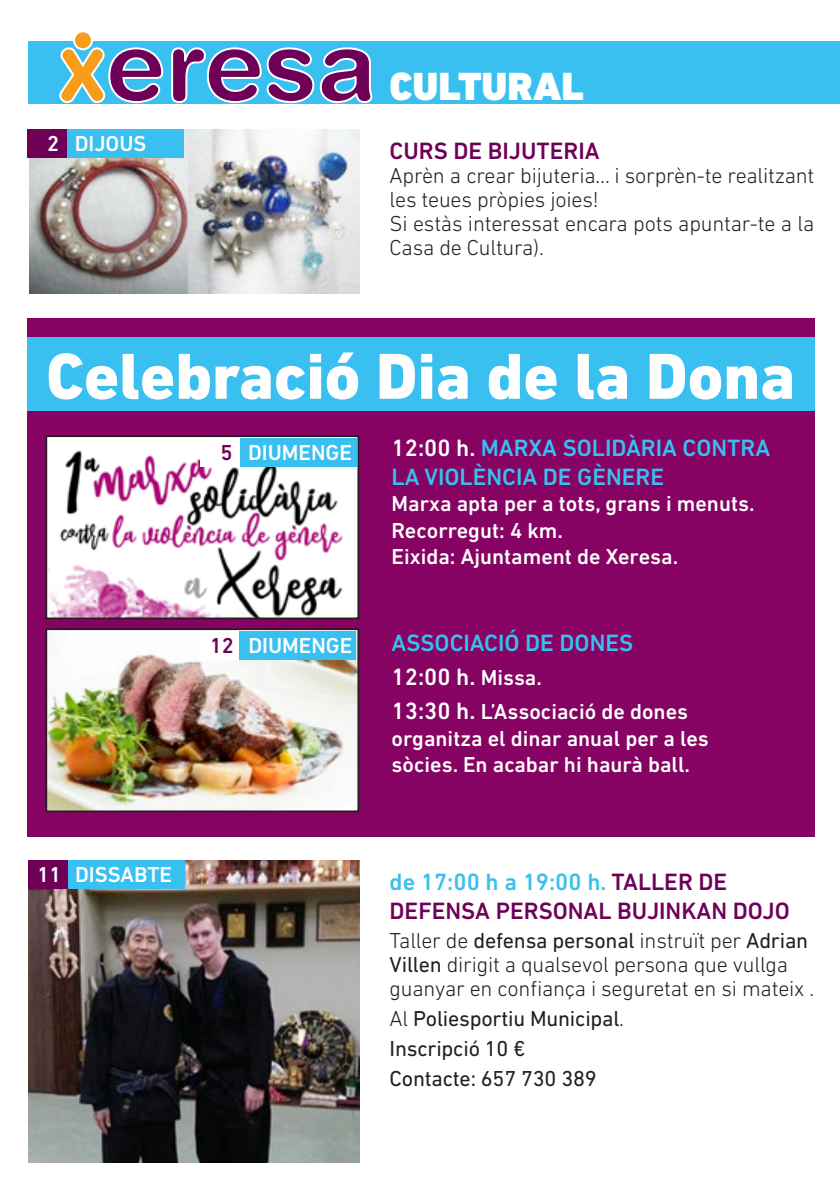
<style>
.page{position:relative;width:840px;height:1191px;background:#fff}
.page>*{position:absolute;margin:0;border:0;box-sizing:border-box;transform-origin:0 0}
.t1{font:800 66px "DIN Next LT Pro";color:#fff}
.t2{font:900 40px "DIN Next LT Pro";color:#fff}
.t3{font:500 24px/34.4px "DIN Next LT Pro";color:#39c0f0}
.t4{font:500 24px/28.8px "DIN Next LT Pro";color:#6e0058}
.t5{font:300 22px/24px "DIN Next LT Pro";letter-spacing:-.01em;color:#231f20}
.t6{font:500 22px/26.4px "DIN Next LT Pro";color:#fff}
.t7{font:22px/29.6px "DIN Next LT Pro";letter-spacing:-.01em;color:#231f20}
.s1{color:#6e0058}
.s2{color:#fff}
.s3{font-size:22px;color:#fff}
.s4{font-size:24px}
.s5{color:#39c0f0}
.s6{font-weight:400}
.s7{font-weight:300}
</style>
<div class="page">
<div style="left:28px;top:41px;width:811px;height:62px;background:#39c0f0"></div>
<div style="left:74px;top:31px;width:18px;height:18px;background:#f89c1c;border-radius:50%"></div>
<div style="left:73px;top:30px;width:20px;height:20px;border:2px solid #fff;border-radius:50%"></div>
<svg style="left:58px;top:46px;width:315px;height:58px"></svg>
<svg style="left:387px;top:103px;width:199px;height:1px"></svg>
<img style="left:29px;top:129px;width:330px;height:164px">
<img style="left:28px;top:860px;width:331px;height:302px">
<div style="left:67px;top:129px;width:116px;height:29px;background:#39c0f0"></div>
<div style="left:27px;top:129px;width:40px;height:29px;background:#6e0058"></div>
<div style="left:68px;top:860px;width:116px;height:29px;background:#39c0f0"></div>
<div style="left:28px;top:860px;width:40px;height:29px;background:#6e0058"></div>
<div style="left:27px;top:317px;width:787px;height:519px;background:#870363"></div>
<img style="left:48px;top:443px;width:308px;height:173px">
<div style="left:45px;top:435px;width:314px;height:184px;border:2px solid #231f20"></div>
<img style="left:48px;top:631px;width:308px;height:178px">
<div style="left:45px;top:628px;width:314px;height:184px;border:2px solid #231f20"></div>
<div style="left:27px;top:337px;width:787px;height:73px;background:#39c0f0"></div>
<div style="left:240px;top:438px;width:116px;height:28px;background:#39c0f0"></div>
<div style="left:200px;top:438px;width:40px;height:28px;background:#fff"></div>
<div style="left:239px;top:631px;width:116px;height:28px;background:#39c0f0"></div>
<div style="left:199px;top:631px;width:40px;height:28px;background:#fff"></div>
<p class="t6" style="left:47px;top:130px;width:101px">2 DIJOUS</p>
<h2 class="t2" style="left:389px;top:63px;width:195px">CULTURAL</h2>
<p class="t4" style="left:389px;top:136px;width:211px">CURS DE BIJUTERIA</p>
<p class="t5" style="left:389px;top:163px;width:426px">Aprèn a crear bijuteria… i sorprèn-te realitzant les teues pròpies joies!<br>Si estàs interessat encara pots apuntar-te a la Casa de Cultura).</p>
<h1 class="t1" style="left:46px;top:337px;width:750px">Celebració Dia de la Dona</h1>
<p class="t6" style="left:37px;top:861px;width:136px">11 DISSABTE</p>
<p class="t6" style="left:220px;top:439px;width:133px"><span class="s1">5</span> DIUMENGE</p>
<p class="t6" style="left:209px;top:632px;width:144px"><span class="s1">12</span> DIUMENGE</p>
<p class="t3" style="left:391px;top:433px;width:380px;line-height:28.8px"><span class="s2">12:00 h.</span> MARXA SOLIDÀRIA CONTRA<br>LA VIOLÈNCIA DE GÈNERE</p>
<p class="t6" style="left:391px;top:490px;width:364px">Marxa apta per a tots, grans i menuts.<br>Recorregut: 4 km.<br>Eixida: Ajuntament de Xeresa.</p>
<p class="t3" style="left:391px;top:625px;width:243px">ASSOCIACIÓ DE DONES<br><span class="s2">12:00 h.</span> <span class="s3">Missa.</span></p>
<p class="t6" style="left:391px;top:698px;width:318px"><span class="s4">13:30 h.</span> L’Associació de dones organitza el dinar anual per a les sòcies. En acabar hi haurà ball.</p>
<p class="t4" style="left:389px;top:867px;width:401px"><span class="s5">de 17:00 h a 19:00 h.</span> TALLER DE<br>DEFENSA PERSONAL BUJINKAN DOJO</p>
<p class="t5" style="left:389px;top:928px;width:426px">Taller de <span class="s6">defensa personal</span> instruït per <span class="s6">Adrian<br>Villen</span> dirigit a qualsevol persona que vullga guanyar en confiança i seguretat en si mateix .</p>
<p class="t7" style="left:389px;top:1003px;width:236px"><span class="s7">Al</span> Poliesportiu Municipal<span class="s7">.<br></span>Inscripció 10 €<br>Contacte: 657 730 389</p>
</div>
